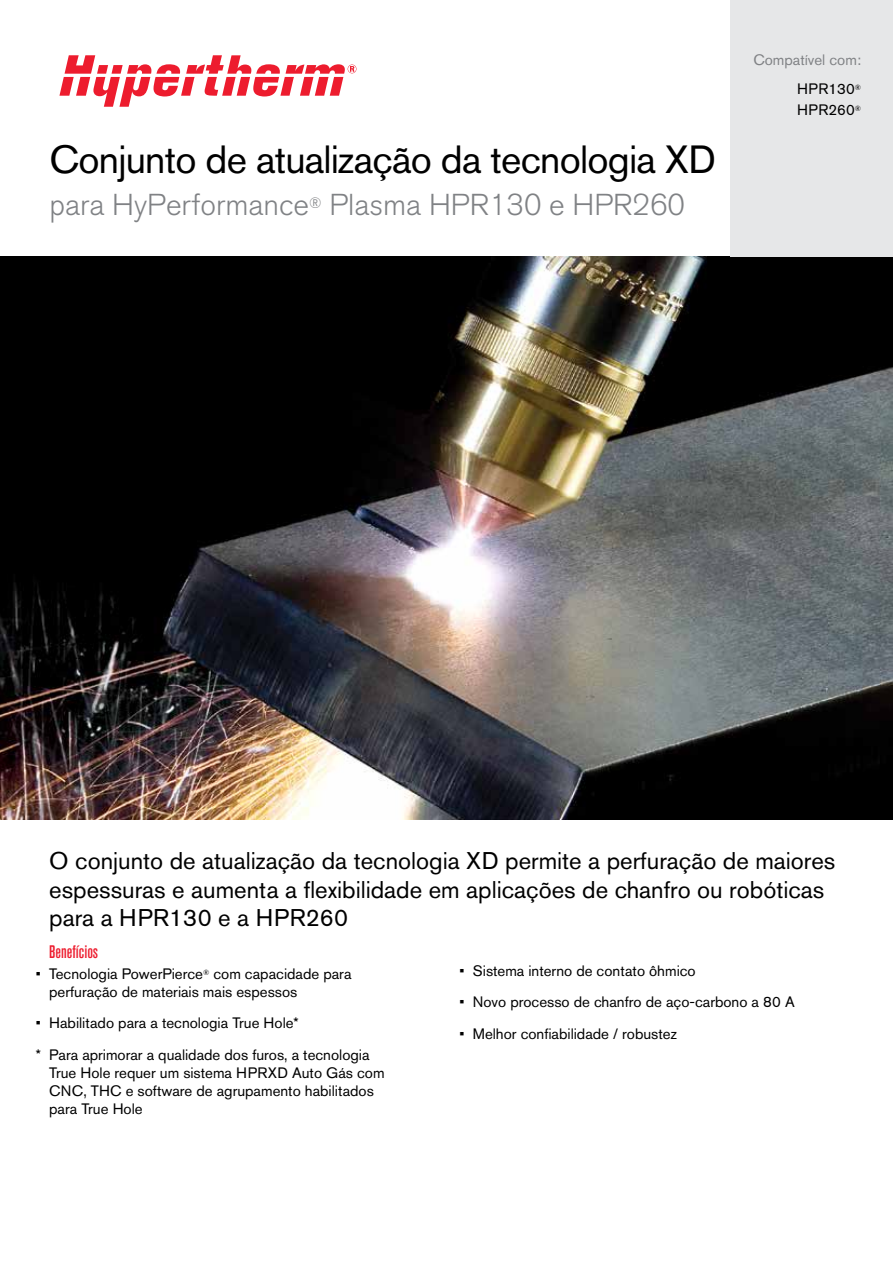
<style>
.page{position:relative;width:893px;height:1263px;background:#fff}
.page>*{position:absolute;margin:0;border:0;box-sizing:border-box;transform-origin:0 0}
.t1{font:39px "Akzidenz Grotesk Pro";letter-spacing:-.02em;color:#000}
.t2{font:300 30px "Akzidenz Grotesk Pro";color:#808285}
.t3{font:24px/28.5px "Akzidenz Grotesk Pro";color:#000}
.t4{font:500 condensed 18px "Akzidenz Grotesk Pro";color:#ed1c2e}
.t5{font:15px/18px "Akzidenz Grotesk Pro";color:#000}
.t6{font:15px "Akzidenz Grotesk Pro";color:#808285}
.t7{font:15px/21px "Akzidenz Grotesk Pro";letter-spacing:.02em;color:#000}
</style>
<div class="page">
<img style="left:0;top:257px;width:893px;height:562px">
<svg style="left:59px;top:55px;width:297px;height:52px"></svg>
<div style="left:730px;top:0;width:163px;height:256px;background:#e6e7e8"></div>
<p class="t6" style="left:753px;top:50px;width:109px">Compatível com:</p>
<h1 class="t1" style="left:50px;top:134px;width:668px">Conjunto de atualização da tecnologia XD</h1>
<h2 class="t2" style="left:50px;top:185px;width:637px">para HyPerformance<sup>®</sup> Plasma HPR130 e HPR260</h2>
<p class="t7" style="left:797px;top:78px;width:66px">HPR130<sup>®<br></sup>HPR260<sup>®</sup></p>
<h3 class="t3" style="left:49px;top:846px;width:788px">O conjunto de atualização da tecnologia XD permite a perfuração de maiores espessuras e aumenta a flexibilidade em aplicações de chanfro ou robóticas para a HPR130 e a HPR260</h3>
<p class="t4" style="left:49px;top:940px;width:51px">Benefícios</p>
<p class="t5" style="left:49px;top:964px;width:304px;text-indent:-13px">• Tecnologia PowerPierce<sup>®</sup> com capacidade para perfuração de materiais mais espessos</p>
<p class="t5" style="left:36px;top:1007px;width:335px;line-height:31.5px">• Habilitado para a tecnologia True Hole*<br>* Para aprimorar a qualidade dos furos, a tecnologia</p>
<p class="t5" style="left:49px;top:1063px;width:337px">True Hole requer um sistema HPRXD Auto Gás com<br>CNC, THC e software de agrupamento habilitados para True Hole</p>
<p class="t5" style="left:459px;top:961px;width:238px">• Sistema interno de contato ôhmico</p>
<p class="t5" style="left:459px;top:993px;width:337px">• Novo processo de chanfro de aço-carbono a 80 A</p>
<p class="t5" style="left:459px;top:1024px;width:219px">• Melhor confiabilidade / robustez</p>
</div>
